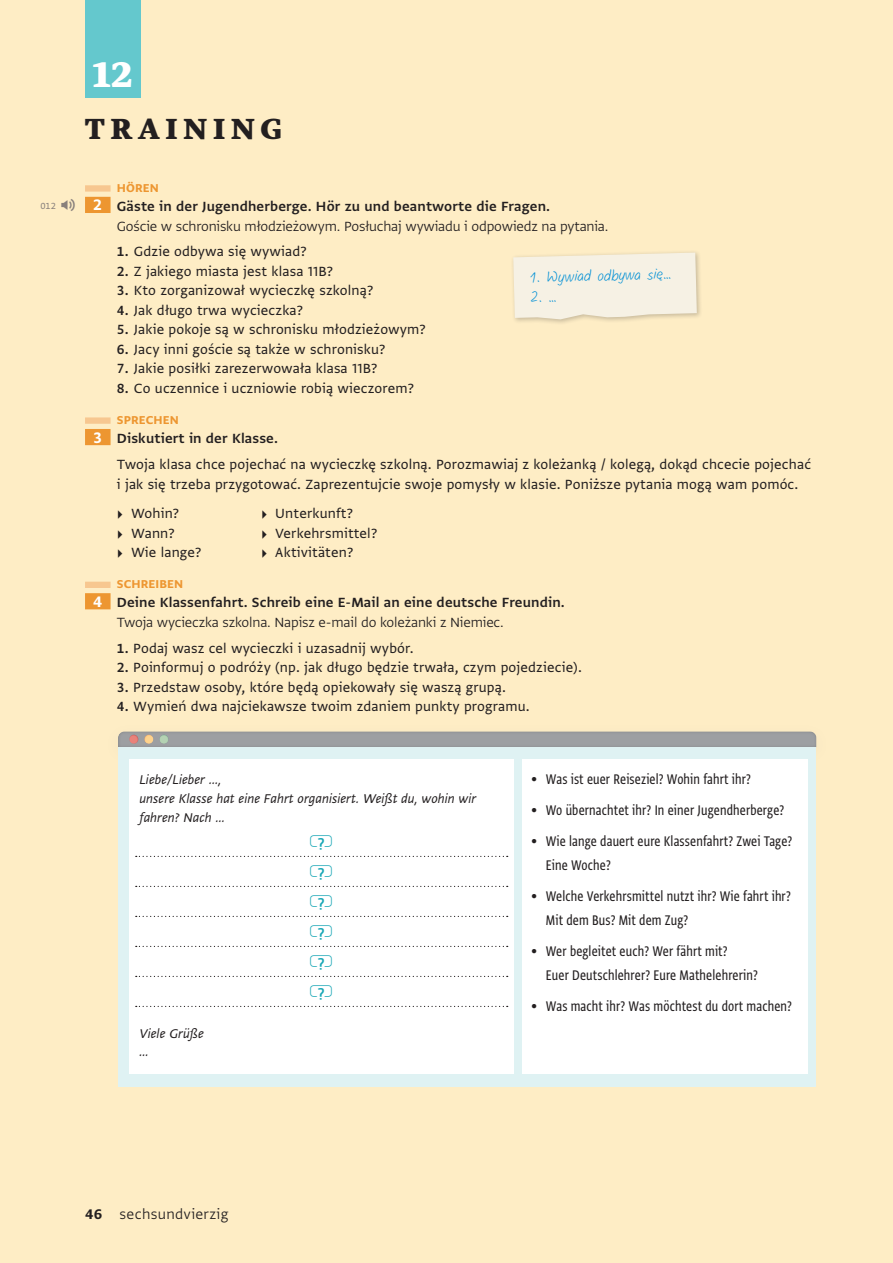
<style>
.page{position:relative;width:893px;height:1263px;background:#feedc5}
.page>*{position:absolute;margin:0;border:0;box-sizing:border-box;transform-origin:0 0}
.t1{font:700 45px "Greta Text Std";color:#fff}
.t2{font:700 34.5px "Greta Text Std";letter-spacing:.16em;color:#231f20}
.t3{font:16.5px/24px "Greta Sans Cnd Std";letter-spacing:.01em;color:#231f20}
.t4{font:300 16.5px "Greta Sans Std";letter-spacing:.02em;color:#231f20}
.t5{font:15.75px/19.5px "Greta Sans Std";letter-spacing:.01em;color:#231f20}
.t6{font:15.75px "Greta Sans Std Sm Bld";letter-spacing:.01em;color:#231f20}
.t7{font:300 15.75px "Greta Sans Std";letter-spacing:-.01em;color:#231f20}
.t8{font:italic 15px/18.8px "Greta Sans Std";color:#231f20}
.t9{font:300 15px "Kalamax";color:#008fd5}
.t10{font:13.5px "Greta Sans Std Bld";letter-spacing:.01em;color:#ed9631}
.t11{font:10.5px "Greta Sans Std";color:#88807c}
.s1{font-family:"Greta Sans Std Bld";font-size:18px;color:#fff}
.s2{font-family:"Greta Sans Std Sm Bld"}
.s3{font-family:"Greta Sans Std Bld";font-weight:400}
</style>
<div class="page">
<div style="left:115px;top:729px;width:702px;height:18px;background:#939598;opacity:.5"></div>
<div style="left:129px;top:733px;width:12px;height:12px;background:#a22a45;opacity:.75"></div>
<div style="left:144px;top:733px;width:12px;height:12px;background:#ec9462;opacity:.75"></div>
<div style="left:158px;top:733px;width:13px;height:12px;background:#3a8883;opacity:.75"></div>
<div style="left:118px;top:747px;width:698px;height:340px;background:#dff2f3"></div>
<div style="left:129px;top:759px;width:384px;height:315px;background:#fff"></div>
<svg style="left:136px;top:856px;width:372px;height:1px"></svg>
<svg style="left:136px;top:886px;width:372px;height:1px"></svg>
<svg style="left:136px;top:916px;width:372px;height:1px"></svg>
<svg style="left:136px;top:946px;width:372px;height:1px"></svg>
<svg style="left:136px;top:976px;width:372px;height:1px"></svg>
<svg style="left:136px;top:1006px;width:372px;height:1px"></svg>
<div style="left:523px;top:759px;width:285px;height:315px;background:#fff"></div>
<div style="left:85px;top:185px;width:26px;height:7px;background:#f7c790"></div>
<svg style="left:85px;top:197px;width:26px;height:16px"></svg>
<div style="left:85px;top:417px;width:26px;height:7px;background:#f7c790"></div>
<svg style="left:85px;top:429px;width:26px;height:16px"></svg>
<div style="left:85px;top:582px;width:26px;height:6px;background:#f7c790"></div>
<svg style="left:85px;top:593px;width:26px;height:16px"></svg>
<div style="left:510px;top:249px;width:193px;height:77px;background:#231f20;opacity:.25"></div>
<div style="left:85px;top:0;width:55px;height:98px;background:#64c8cd"></div>
<svg style="left:513px;top:253px;width:184px;height:66px;background:#f4eee0"></svg>
<p class="t11" style="left:40px;top:200px;width:17px">012</p>
<h1 class="t1" style="left:93px;top:47px;width:42px">12</h1>
<h2 class="t2" style="left:85px;top:109px;width:199px">TRAINING</h2>
<p class="t10" style="left:117px;top:180px;width:44px">HÖREN</p>
<p class="t6" style="left:93px;top:197px;width:458px"><span class="s1">2</span> Gäste in der Jugendherberge. Hör zu und beantworte die Fragen.</p>
<p class="t7" style="left:117px;top:217px;width:493px">Goście w schronisku młodzieżowym. Posłuchaj wywiadu i odpowiedz na pytania.</p>
<p class="t5" style="left:117px;top:242px;width:191px"><span class="s2">1.</span> Gdzie odbywa się wywiad?</p>
<p class="t5" style="left:117px;top:261px;width:218px"><span class="s2">2.</span> Z jakiego miasta jest klasa 11B?</p>
<p class="t5" style="left:117px;top:281px;width:258px"><span class="s2">3.</span> Kto zorganizował wycieczkę szkolną?</p>
<p class="t5" style="left:117px;top:300px;width:188px"><span class="s2">4.</span> Jak długo trwa wycieczka?</p>
<p class="t5" style="left:117px;top:320px;width:310px"><span class="s2">5.</span> Jakie pokoje są w schronisku młodzieżowym?</p>
<p class="t5" style="left:117px;top:339px;width:270px"><span class="s2">6.</span> Jacy inni goście są także w schronisku?</p>
<p class="t5" style="left:117px;top:359px;width:262px"><span class="s2">7.</span> Jakie posiłki zarezerwowała klasa 11B?</p>
<p class="t5" style="left:117px;top:378px;width:298px"><span class="s2">8.</span> Co uczennice i uczniowie robią wieczorem?</p>
<p class="t10" style="left:117px;top:412px;width:63px">SPRECHEN</p>
<p class="t6" style="left:94px;top:429px;width:186px"><span class="s1">3</span> Diskutiert in der Klasse.</p>
<p class="t5" style="left:117px;top:454px;width:696px">Twoja klasa chce pojechać na wycieczkę szkolną. Porozmawiaj z koleżanką / kolegą, dokąd chcecie pojechać i jak się trzeba przygotować. Zaprezentujcie swoje pomysły w klasie. Poniższe pytania mogą wam pomóc.</p>
<p class="t5" style="left:117px;top:503px;width:86px">▸ Wohin?<br>▸ Wann?<br>▸ Wie lange?</p>
<p class="t5" style="left:261px;top:503px;width:118px">▸ Unterkunft?<br>▸ Verkehrsmittel? ▸ Aktivitäten?</p>
<p class="t10" style="left:117px;top:576px;width:68px">SCHREIBEN</p>
<p class="t6" style="left:93px;top:593px;width:473px"><span class="s1">4</span> Deine Klassenfahrt. Schreib eine E-Mail an eine deutsche Freundin.</p>
<p class="t7" style="left:117px;top:613px;width:388px">Twoja wycieczka szkolna. Napisz e-mail do koleżanki z Niemiec.</p>
<p class="t5" style="left:117px;top:638px;width:298px"><span class="s2">1.</span> Podaj wasz cel wycieczki i uzasadnij wybór.</p>
<p class="t5" style="left:117px;top:658px;width:466px"><span class="s2">2.</span> Poinformuj o podróży (np. jak długo będzie trwała, czym pojedziecie).</p>
<p class="t5" style="left:117px;top:677px;width:391px"><span class="s2">3.</span> Przedstaw osoby, które będą opiekowały się waszą grupą.</p>
<p class="t5" style="left:117px;top:697px;width:414px"><span class="s2">4.</span> Wymień dwa najciekawsze twoim zdaniem punkty programu.</p>
<p class="t9" style="left:529px;top:267px;width:144px;rotate:-1deg">1. Wywiad odbywa się…</p>
<p class="t8" style="left:139px;top:770px;width:339px">Liebe/Lieber …,<br>unsere Klasse hat eine Fahrt organisiert. Weißt du, wohin wir fahren? Nach …</p>
<p class="t8" style="left:139px;top:1023px;width:66px">Viele Grüße …</p>
<p class="t3" style="left:531px;top:766px;width:221px">• Was ist euer Reiseziel? Wohin fahrt ihr?</p>
<p class="t3" style="left:531px;top:798px;width:255px">• Wo übernachtet ihr? In einer Jugendherberge?</p>
<p class="t3" style="left:546px;top:829px;width:248px;text-indent:-15px">• Wie lange dauert eure Klassenfahrt? Zwei Tage?<br>Eine Woche?</p>
<p class="t3" style="left:546px;top:884px;width:246px;text-indent:-15px">• Welche Verkehrsmittel nutzt ihr? Wie fahrt ihr?<br>Mit dem Bus? Mit dem Zug?</p>
<p class="t3" style="left:546px;top:939px;width:213px;text-indent:-15px">• Wer begleitet euch? Wer fährt mit?<br>Euer Deutschlehrer? Eure Mathelehrerin?</p>
<p class="t3" style="left:531px;top:994px;width:262px">• Was macht ihr? Was möchtest du dort machen?</p>
<p class="t4" style="left:85px;top:1205px;width:145px"><span class="s3">46</span> sechsundvierzig</p>
</div>
